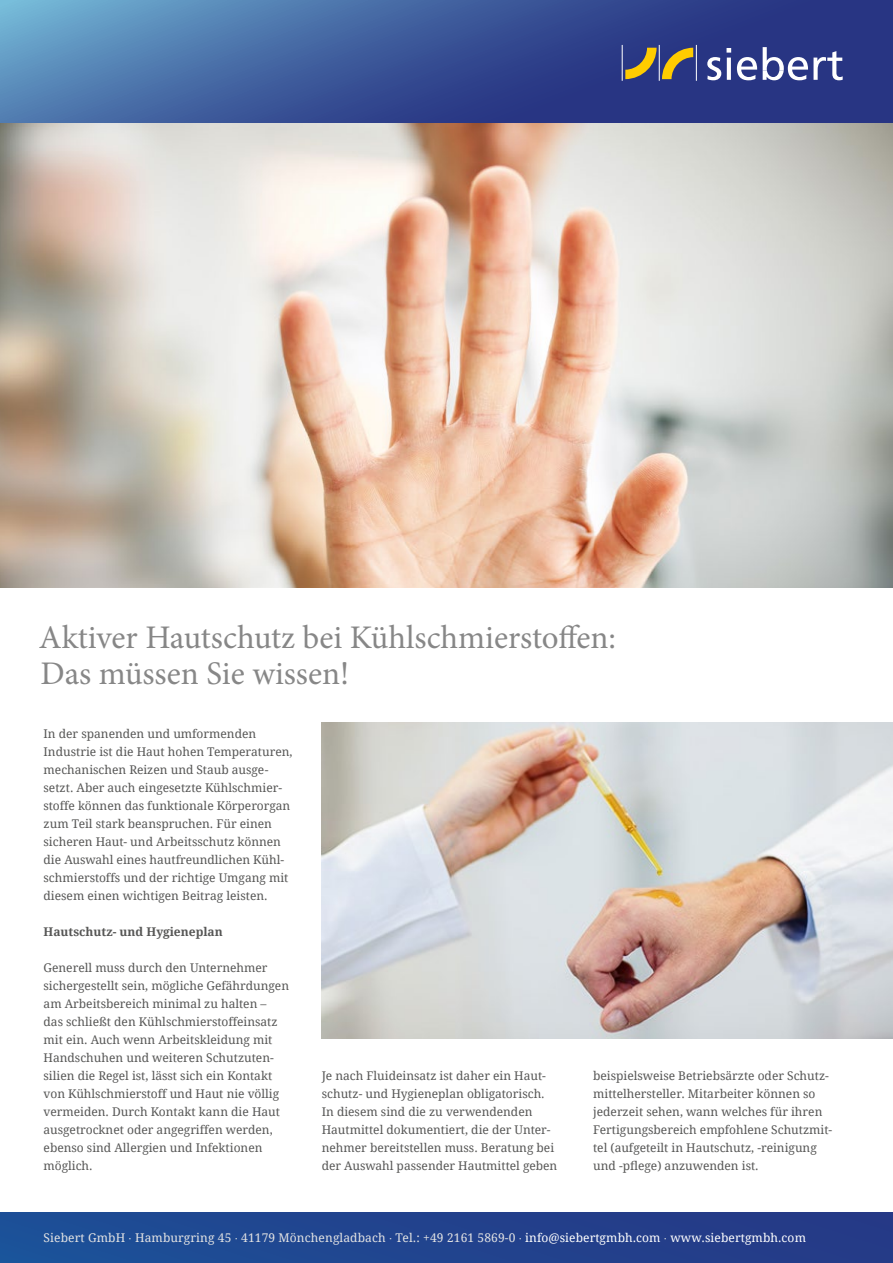
<style>
.page{position:relative;width:893px;height:1263px;background:#fff}
.page>*{position:absolute;margin:0;border:0;box-sizing:border-box;transform-origin:0 0}
.t1{font:33px/36px "Minion Pro";color:#878787}
.t2{font:12px/18px "Droid Serif";color:#575756}
.t3{font:12px "Droid Serif";letter-spacing:.01em;color:#e3e3e3}
.t4{font:700 12px "Droid Serif";color:#575756}
.s1{font-family:"Colaborate"}
.s2{color:#fff}
</style>
<div class="page">
<svg style="left:0;top:0;width:893px;height:123px;background:#3c5899"></svg>
<img style="left:0;top:123px;width:893px;height:464px">
<hr style="left:696px;top:45px;width:1px;height:36px;background:#fff">
<hr style="left:659px;top:45px;width:1px;height:36px;background:#fff">
<hr style="left:622px;top:45px;width:1px;height:36px;background:#fff">
<svg style="left:707px;top:48px;width:24px;height:32px"></svg>
<svg style="left:737px;top:57px;width:20px;height:23px"></svg>
<svg style="left:763px;top:47px;width:80px;height:33px"></svg>
<svg style="left:625px;top:48px;width:68px;height:31px;background:#7b7054"></svg>
<div style="left:0;top:1213px;width:893px;height:50px;background:linear-gradient(to right,#1c5097,#263885)"></div>
<img style="left:322px;top:723px;width:571px;height:315px">
<h1 class="t1" style="left:39px;top:620px;width:579px">Aktiver Hautschutz bei Kühlschmierstoffen:<br>Das müssen Sie wissen!</h1>
<p class="t2" style="left:44px;top:725px;width:250px">In der spanenden und umformenden Industrie ist die Haut hohen Temperaturen, mechanischen Reizen und Staub ausge&shy;setzt. Aber auch eingesetzte Kühlschmier&shy;stoffe können das funktionale Körperorgan zum Teil stark beanspruchen. Für einen sicheren Haut- und Arbeitsschutz können die Auswahl eines hautfreundlichen Kühl&shy;schmierstoffs und der richtige Umgang mit diesem einen wichtigen Beitrag leisten.</p>
<p class="t4" style="left:44px;top:924px;width:181px">Hautschutz- und Hygieneplan</p>
<p class="t2" style="left:44px;top:959px;width:247px">Generell muss durch den Unternehmer sichergestellt sein, mögliche Gefährdungen am Arbeitsbereich minimal zu halten –<br>das schließt den Kühlschmierstoffeinsatz mit ein. Auch wenn Arbeitskleidung mit Handschuhen und weiteren Schutzuten&shy;silien die Regel ist, lässt sich ein Kontakt von Kühlschmierstoff und Haut nie völlig vermeiden. Durch Kontakt kann die Haut ausgetrocknet oder angegriffen werden, ebenso sind Allergien und Infektionen möglich.</p>
<p class="t2" style="left:322px;top:1067px;width:237px">Je nach Fluideinsatz ist daher ein Haut&shy;schutz- und Hygieneplan obligatorisch.<br>In diesem sind die zu verwendenden Hautmittel dokumentiert, die der Unter&shy;nehmer bereitstellen muss. Beratung bei der Auswahl passender Hautmittel geben</p>
<p class="t2" style="left:593px;top:1067px;width:240px">beispielsweise Betriebsärzte oder Schutz&shy;mittelhersteller. Mitarbeiter können so jederzeit sehen, wann welches für ihren Fertigungsbereich empfohlene Schutzmit&shy;tel (aufgeteilt in Hautschutz, -reinigung und -pflege) anzuwenden ist.</p>
<p class="t3" style="left:44px;top:1230px;width:764px">Siebert GmbH <span class="s1">·</span> Hamburgring 45 <span class="s1">·</span> 41179 Mönchengladbach <span class="s1">·</span> Tel.: +49 2161 5869-0 <span class="s1">·</span> <span class="s2">info@siebertgmbh.com</span> <span class="s1">·</span> <span class="s2">www.siebertgmbh.com</span></p>
</div>
